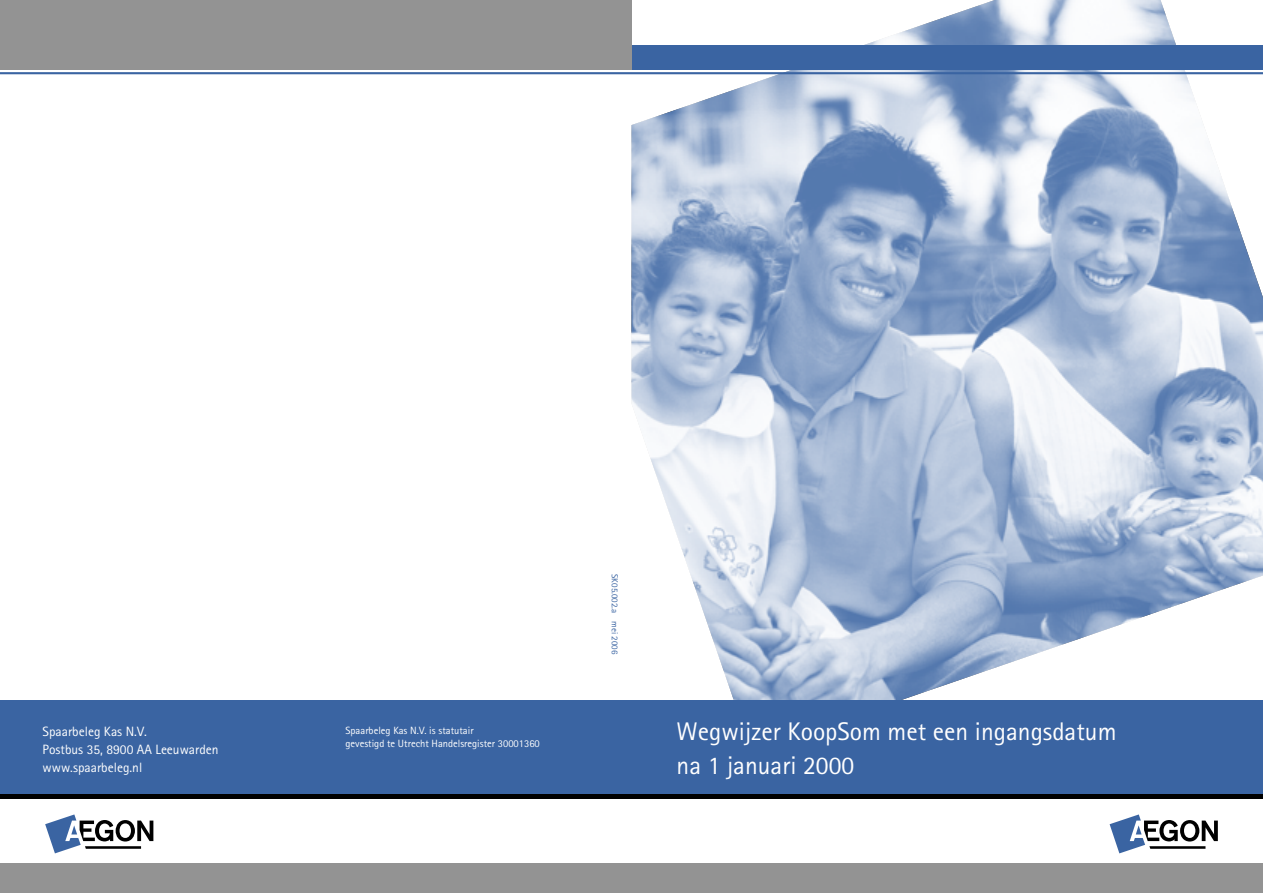
<style>
.page{position:relative;width:1263px;height:893px;background:#fff}
.page>*{position:absolute;margin:0;border:0;box-sizing:border-box;transform-origin:0 0}
.RSS_Ondertitel_brochure{font:25.5px/33.9px "AEGON Rotis Sans Serif";color:#fff}
.RSS_Tabel_tekst_wit{font:13.5px/18px "AEGON Rotis Sans Serif";color:#fff}
.RSS_Tabel_tekst_wit-2{font:10.5px "AEGON Rotis Sans Serif";color:#fff}
.AP_04_Code{font:9px "AEGON Rotis Sans Serif";color:#3a64a2}
</style>
<div class="page">
<img style="left:631px;top:0;width:632px;height:701px">
<div style="left:0;top:863px;width:1263px;height:30px;background:#939393"></div>
<div style="left:0;top:701px;width:1263px;height:96px;background:#3a64a2"></div>
<div style="left:631px;top:45px;width:632px;height:24px;background:#3a64a2"></div>
<hr style="left:0;top:72px;width:631px;height:2px;background:#3a64a2">
<hr style="left:631px;top:72px;width:632px;height:2px;background:#3a64a2">
<div style="left:0;top:794px;width:1263px;height:5px;background:#000"></div>
<div style="left:0;top:0;width:631px;height:69px;background:#939393"></div>
<svg style="left:1109px;top:814px;width:109px;height:39px"></svg>
<svg style="left:45px;top:814px;width:108px;height:39px"></svg>
<p class="RSS_Tabel_tekst_wit" style="left:43px;top:722px;width:178px">Spaarbeleg Kas N.V.<br>Postbus 35, 8900 AA Leeuwarden www.spaarbeleg.nl</p>
<p class="RSS_Tabel_tekst_wit-2" style="left:345px;top:724px;width:130px">Spaarbeleg Kas N.V. is statutair</p>
<p class="RSS_Tabel_tekst_wit-2" style="left:345px;top:737px;width:196px">gevestigd te Utrecht Handelsregister 30001360</p>
<p class="AP_04_Code" style="left:620px;top:574px;width:81px;rotate:90deg">SK05.002.a mei 2006</p>
<p class="RSS_Ondertitel_brochure" style="left:677px;top:715px;width:441px">Wegwijzer KoopSom met een ingangsdatum na 1 januari 2000</p>
</div>
